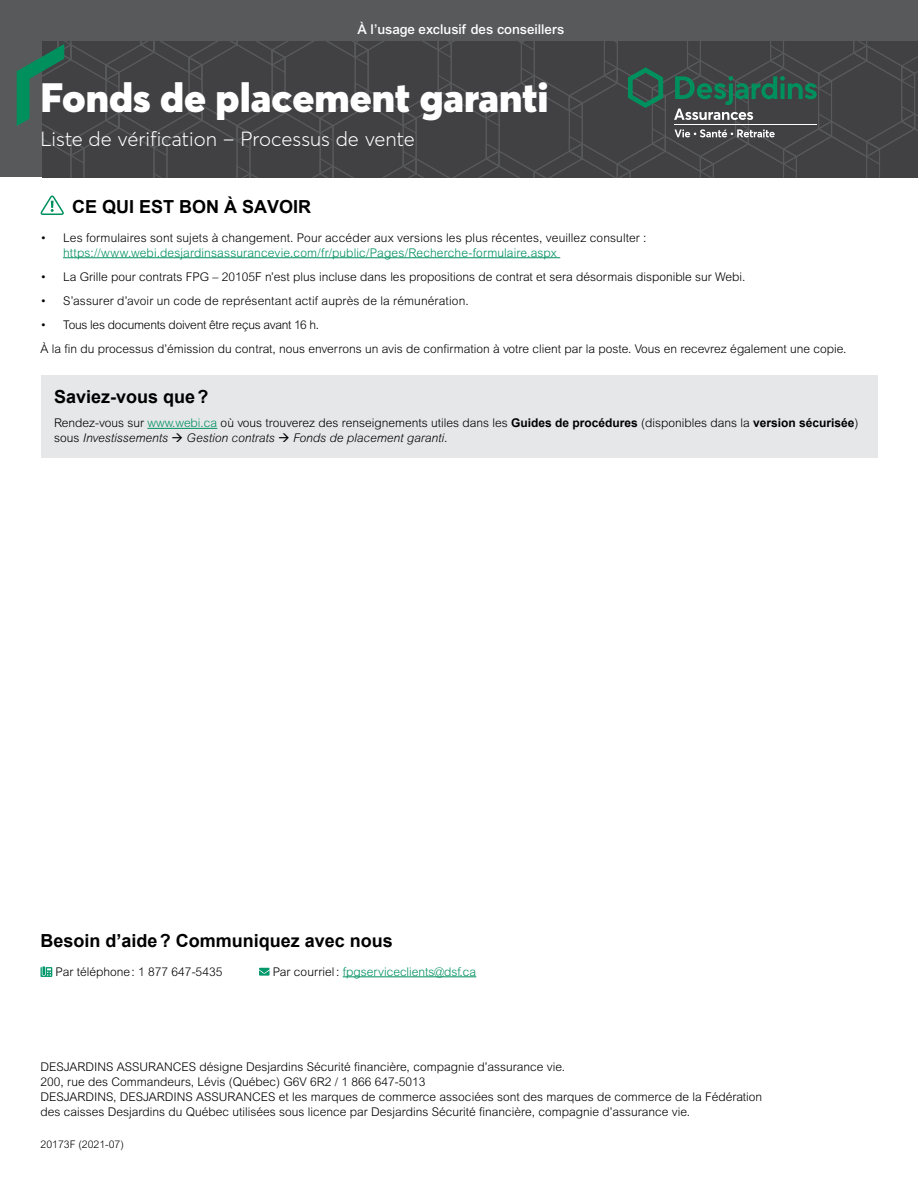
<style>
.page{position:relative;width:918px;height:1188px;background:#fff}
.page>*{position:absolute;margin:0;border:0;box-sizing:border-box;transform-origin:0 0}
.t1{font:900 40.5px "Averta";color:#fff}
.t2{font:300 20.25px "Averta";color:#fff}
.t3{font:700 18px "Arial";color:#000}
.t4{font:500 13.5px "Arial MT Std";color:#fff}
.t5{font:300 12px/15px "Arial MT Std";color:#000}
.t6{font:300 12px "Arial MT Std";letter-spacing:-.02em;color:#000}
.t7{font:300 12px "Arial MT Std";color:#00905e}
.t8{font:300 10.5px "Arial MT Std";color:#000}
.s1{color:#00905e}
.s2{font-family:"Arial";font-weight:700}
.s3{font-style:italic}
.s4{color:#000}
</style>
<div class="page">
<div style="left:0;top:0;width:918px;height:177px;background:#58595b"></div>
<svg style="left:17px;top:41px;width:901px;height:137px;background:#434546"></svg>
<hr style="left:63px;top:257px;width:497px;height:1px;background:#00905e">
<div style="left:41px;top:375px;width:837px;height:82px;background:#e6e7e8"></div>
<hr style="left:147px;top:428px;width:70px;height:1px;background:#00905e">
<svg style="left:40px;top:195px;width:24px;height:20px"></svg>
<hr style="left:343px;top:977px;width:133px;height:1px;background:#00905e">
<svg style="left:40px;top:966px;width:12px;height:11px"></svg>
<svg style="left:259px;top:968px;width:11px;height:8px"></svg>
<p class="t4" style="left:357px;top:21px;width:208px">À l’usage exclusif des conseillers</p>
<h1 class="t1" style="left:40px;top:71px;width:510px">Fonds de placement garanti</h1>
<h2 class="t2" style="left:40px;top:127px;width:376px">Liste de vérification – Processus de vente</h2>
<h2 class="t3" style="left:72px;top:194px;width:241px">CE QUI EST BON À SAVOIR</h2>
<p class="t5" style="left:63px;top:230px;width:585px;text-indent:-22px">• Les formulaires sont sujets à changement. Pour accéder aux versions les plus récentes, veuillez consulter : <span class="s1">https://www.webi.desjardinsassurancevie.com/fr/public/Pages/Recherche-formulaire.aspx</span></p>
<p class="t5" style="left:41px;top:269px;width:706px">• La Grille pour contrats FPG – 20105F n’est plus incluse dans les propositions de contrat et sera désormais disponible sur Webi.</p>
<p class="t5" style="left:41px;top:293px;width:430px">• S’assurer d’avoir un code de représentant actif auprès de la rémunération.</p>
<p class="t6" style="left:41px;top:318px;width:280px">• Tous les documents doivent être reçus avant 16 h.</p>
<p class="t5" style="left:41px;top:341px;width:808px">À la fin du processus d’émission du contrat, nous enverrons un avis de confirmation à votre client par la poste. Vous en recevrez également une copie.</p>
<h2 class="t3" style="left:54px;top:384px;width:156px">Saviez-vous que?</h2>
<p class="t5" style="left:54px;top:415px;width:806px">Rendez-vous sur <span class="s1">www.webi.ca</span> où vous trouverez des renseignements utiles dans les <span class="s2">Guides de procédures</span> (disponibles dans la <span class="s2">version sécurisée</span>) sous <span class="s3">Investissements</span> → <span class="s3">Gestion contrats</span> → <span class="s3">Fonds de placement garanti</span>.</p>
<h3 class="t3" style="left:40px;top:928px;width:354px">Besoin d’aide? Communiquez avec nous</h3>
<p class="t5" style="left:56px;top:964px;width:168px">Par téléphone: 1 877 647-5435</p>
<p class="t7" style="left:273px;top:965px;width:205px"><span class="s4">Par courriel:</span> fpgserviceclients@dsf.ca</p>
<p class="t5" style="left:40px;top:1059px;width:723px">DESJARDINS ASSURANCES désigne Desjardins Sécurité financière, compagnie d’assurance vie.<br>200, rue des Commandeurs, Lévis (Québec) G6V 6R2 / 1 866 647-5013<br>DESJARDINS, DESJARDINS ASSURANCES et les marques de commerce associées sont des marques de commerce de la Fédération des caisses Desjardins du Québec utilisées sous licence par Desjardins Sécurité financière, compagnie d’assurance vie.</p>
<p class="t8" style="left:40px;top:1138px;width:85px">20173F (2021-07)</p>
</div>
